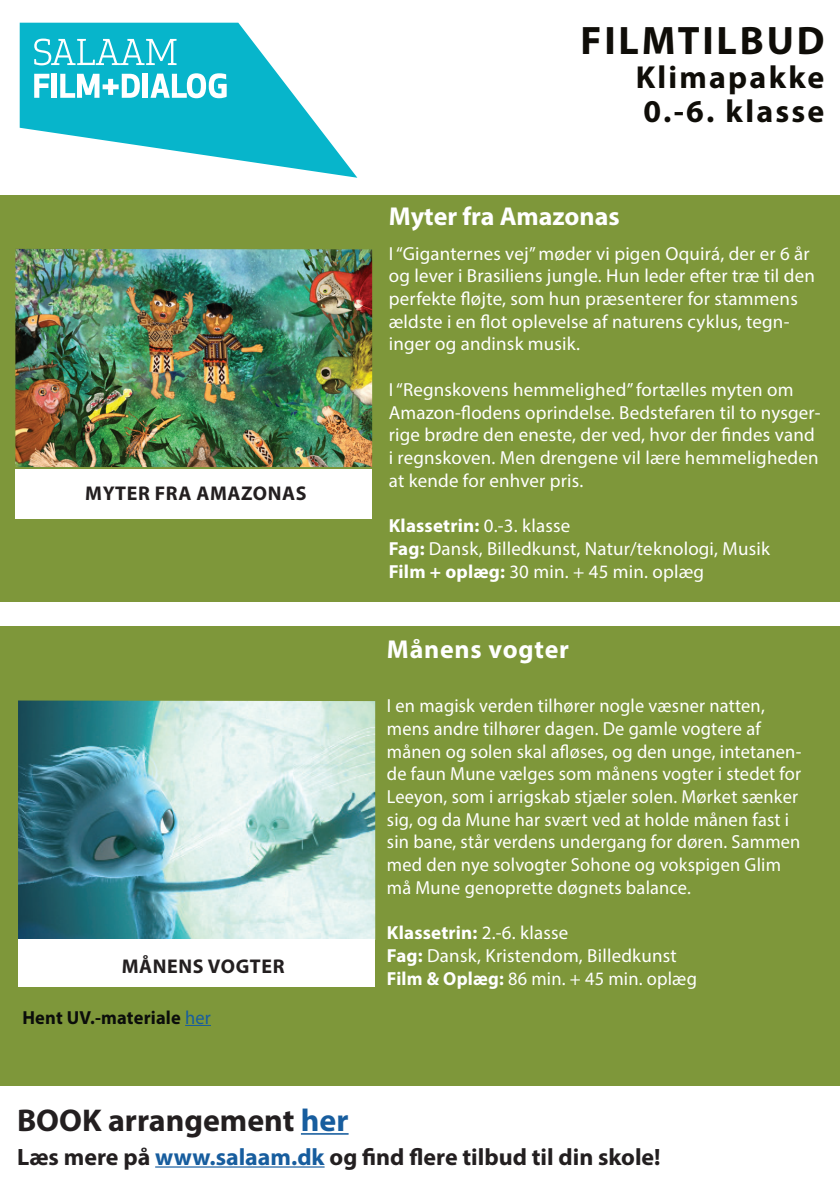
<style>
.page{position:relative;width:840px;height:1191px;background:#fff}
.page>*{position:absolute;margin:0;border:0;box-sizing:border-box;transform-origin:0 0}
.t1{font:700 39.8px "Myriad Pro";letter-spacing:.07em;color:#0f0d08}
.t2{font:700 31.8px/33.8px "Myriad Pro";letter-spacing:.07em;color:#0f0d08}
.t3{font:700 31.6px "Myriad Pro";color:#231f20}
.t4{font:700 26px "Myriad Pro";color:#fff}
.t5{font:700 26px "Myriad Pro";letter-spacing:.03em;color:#fff}
.t6{font:700 23.6px "Myriad Pro";color:#231f20}
.t7{font:700 20px "Myriad Pro";letter-spacing:.03em;color:#231f20}
.t8{font:700 20px "Apex New";letter-spacing:.01em;color:#fff}
.t9{font:19px/22.8px "Myriad Pro";letter-spacing:.01em;color:#fff}
.t10{font:700 19px "Myriad Pro";letter-spacing:.01em;color:#0b0d0b}
.s1{font-weight:400;color:#175d9e}
.s2{font-weight:700}
.s3{color:#175d9e}
</style>
<div class="page">
<div style="left:0;top:196px;width:839px;height:406px;background:#7e973a"></div>
<div style="left:15px;top:469px;width:356px;height:49px;background:#fff"></div>
<hr style="left:301px;top:1133px;width:47px;height:1px;background:#175d9e">
<hr style="left:155px;top:1166px;width:169px;height:1px;background:#175d9e">
<svg style="left:20px;top:23px;width:337px;height:155px;fill:#07b5cb"></svg>
<svg style="left:34px;top:39px;width:142px;height:26px"></svg>
<svg style="left:34px;top:74px;width:15px;height:24px"></svg>
<div style="left:52px;top:74px;width:5px;height:24px;background:#fff"></div>
<svg style="left:60px;top:74px;width:80px;height:24px"></svg>
<div style="left:143px;top:74px;width:5px;height:24px;background:#fff"></div>
<svg style="left:150px;top:73px;width:76px;height:25px"></svg>
<img style="left:15px;top:249px;width:357px;height:218px">
<div style="left:0;top:626px;width:839px;height:460px;background:#7e973a"></div>
<img style="left:18px;top:700px;width:357px;height:240px">
<div style="left:18px;top:939px;width:356px;height:48px;background:#fff"></div>
<svg style="left:185px;top:1025px;width:26px;height:1px"></svg>
<p class="t7" style="left:85px;top:480px;width:223px">MYTER FRA AMAZONAS</p>
<p class="t7" style="left:122px;top:952px;width:164px">MÅNENS VOGTER</p>
<p class="t10" style="left:22px;top:1004px;width:190px">Hent UV.-materiale <span class="s1">her</span></p>
<h1 class="t1" style="left:580px;top:15px;width:245px">FILMTILBUD</h1>
<h2 class="t2" style="left:635px;top:59px;width:190px">Klimapakke<br>0.-6. klasse</h2>
<h3 class="t4" style="left:388px;top:200px;width:232px">Myter fra Amazonas</h3>
<p class="t9" style="left:388px;top:241px;width:427px">I “Giganternes vej” møder vi pigen Oquirá, der er 6 år og lever i Brasiliens jungle. Hun leder efter træ til den perfekte fløjte, som hun præsenterer for stammens ældste i en flot oplevelse af naturens cyklus, tegn&shy;inger og andinsk musik.</p>
<p class="t9" style="left:388px;top:378px;width:433px">I “Regnskovens hemmelighed” fortælles myten om Amazon-flodens oprindelse. Bedstefaren til to nysger&shy;rige brødre den eneste, der ved, hvor der findes vand i regnskoven. Men drengene vil lære hemmeligheden at kende for enhver pris.</p>
<p class="t9" style="left:388px;top:514px;width:382px"><span class="s2">Klassetrin:</span> 0.-3. klasse<br><span class="s2">Fag:</span> Dansk, Billedkunst, Natur/teknologi, Musik<br><span class="s2">Film + oplæg:</span> 30 min. + 45 min. oplæg</p>
<h3 class="t5" style="left:386px;top:632px;width:183px">Månens vogter</h3>
<p class="t9" style="left:386px;top:694px;width:415px">I en magisk verden tilhører nogle væsner natten, mens andre tilhører dagen. De gamle vogtere af månen og solen skal afløses, og den unge, intetanen&shy;de faun Mune vælges som månens vogter i stedet for Leeyon, som i arrigskab stjæler solen. Mørket sænker sig, og da Mune har svært ved at holde månen fast i sin bane, står verdens undergang for døren. Sammen med den nye solvogter Sohone og vokspigen Glim må Mune genoprette døgnets balance.</p>
<p class="t9" style="left:386px;top:921px;width:311px"><span class="s2">Klassetrin:</span> 2.-6. klasse<br><span class="s2">Fag:</span> Dansk, Kristendom, Billedkunst<br><span class="s2">Film &amp; Oplæg:</span> 86 min. + 45 min. oplæg</p>
<p class="t8" style="left:556px;top:968px;width:160px">ØERNE VI SOLGTE</p>
<h3 class="t3" style="left:17px;top:1099px;width:333px">BOOK arrangement <span class="s3">her</span></h3>
<p class="t6" style="left:17px;top:1141px;width:644px">Læs mere på <span class="s3">www.salaam.dk</span> og find flere tilbud til din skole!</p>
</div>
